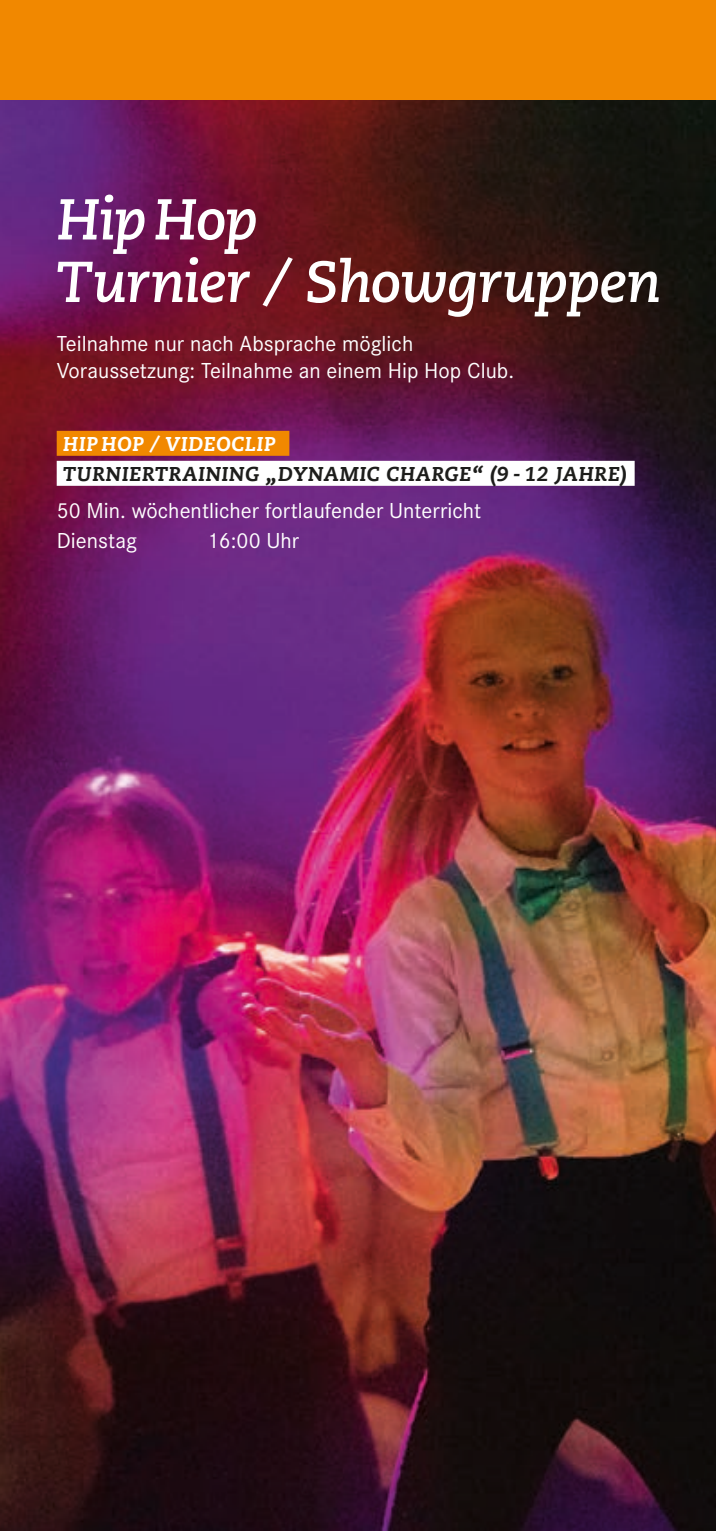
<style>
.page{position:relative;width:716px;height:1531px;background:#fff}
.page>*{position:absolute;margin:0;border:0;box-sizing:border-box;transform-origin:0 0}
.t1{font:italic 700 57.5px/62.5px "Caecilia LT Std";letter-spacing:-.02em;color:#fff}
.t2{font:22.5px/27.5px "Corporate S";color:#fff}
.t3{font:italic 800 20px "Caecilia LT Std";letter-spacing:.035em;color:#1d1d1b}
.t4{font:italic 800 20px "Caecilia LT Std";letter-spacing:.035em;color:#fff}
</style>
<div class="page">
<img style="left:0;top:99px;width:716px;height:1432px">
<div style="left:0;top:0;width:716px;height:99px;background:#f18800"></div>
<div style="left:57px;top:431px;width:232px;height:25px;background:#f18800"></div>
<div style="left:57px;top:461px;width:577px;height:25px;background:#fff"></div>
<hr style="left:715px;top:1237px;width:1px;height:294px;background:#000">
<h1 class="t1" style="left:57px;top:189px;width:606px">HipHop<br>Turnier / Showgruppen</h1>
<p class="t2" style="left:57px;top:329px;width:459px">Teilnahme nur nach Absprache möglich<br>Voraussetzung: Teilnahme an einem Hip Hop Club.</p>
<p class="t4" style="left:63px;top:432px;width:214px">HIP HOP / VIDEOCLIP</p>
<p class="t3" style="left:63px;top:462px;width:566px">TURNIERTRAINING „DYNAMIC CHARGE“ (9 - 12 JAHRE)</p>
<p class="t2" style="left:57px;top:495px;width:426px;line-height:30px">50 Min. wöchentlicher fortlaufender Unterricht<br>Dienstag</p>
<p class="t2" style="left:207px;top:526px;width:94px">16:00 Uhr</p>
</div>
